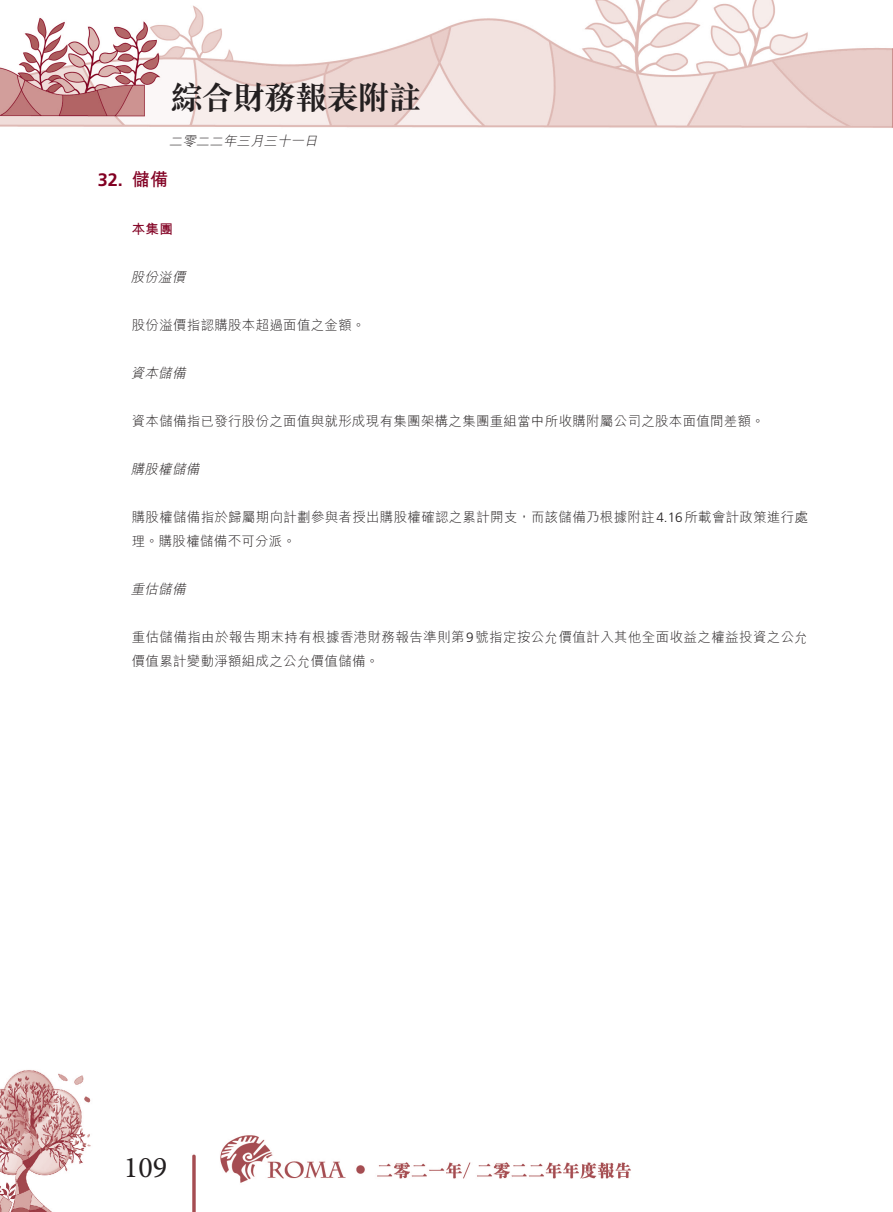
<style>
.page{position:relative;width:893px;height:1212px;background:#fff}
.page>*{position:absolute;margin:0;border:0;box-sizing:border-box;transform-origin:0 0}
.t1{font:700 33px "M Sung HK";letter-spacing:-.055em;color:#231f20}
.t2{font:30px "Minion Pro";color:#231f20}
.t3{font:700 18px "Frutiger LT Std";color:#820123}
.t4{font:300 13.5px/24px "M Hei HK";letter-spacing:.02em;color:#231f20}
.t5{font:italic 300 13.5px "M Hei HK";color:#231f20}
.t6{font:700 13.5px "M Hei HK";color:#820123}
.s1{font-family:"M Hei HK"}
.s2{font-family:"Frutiger LT Std"}
</style>
<div class="page">
<img style="left:0;top:0;width:893px;height:1212px">
<p class="t1" style="left:170px;top:82px;width:253px">綜合財務報表附註</p>
<p class="t5" style="left:169px;top:134px;width:153px">二零二二年三月三十一日</p>
<p class="t3" style="left:98px;top:169px;width:72px">32. <span class="s1">儲備</span></p>
<p class="t6" style="left:132px;top:219px;width:43px">本集團</p>
<p class="t5" style="left:131px;top:270px;width:59px">股份溢價</p>
<p class="t4" style="left:132px;top:313px;width:235px">股份溢價指認購股本超過面值之金額。</p>
<p class="t5" style="left:131px;top:366px;width:59px">資本儲備</p>
<p class="t4" style="left:132px;top:409px;width:634px">資本儲備指已發行股份之面值與就形成現有集團架構之集團重組當中所收購附屬公司之股本面值間差額。</p>
<p class="t5" style="left:131px;top:462px;width:73px">購股權儲備</p>
<p class="t4" style="left:132px;top:505px;width:678px">購股權儲備指於歸屬期向計劃參與者授出購股權確認之累計開支，而該儲備乃根據附註<span class="s2">4.16</span>所載會計政策進行處理。購股權儲備不可分派。</p>
<p class="t5" style="left:131px;top:582px;width:59px">重估儲備</p>
<p class="t4" style="left:132px;top:625px;width:678px">重估儲備指由於報告期末持有根據香港財務報告準則第<span class="s2">9</span>號指定按公允價值計入其他全面收益之權益投資之公允價值累計變動淨額組成之公允價值儲備。</p>
<p class="t2" style="left:124px;top:1148px;width:45px">109</p>
</div>
